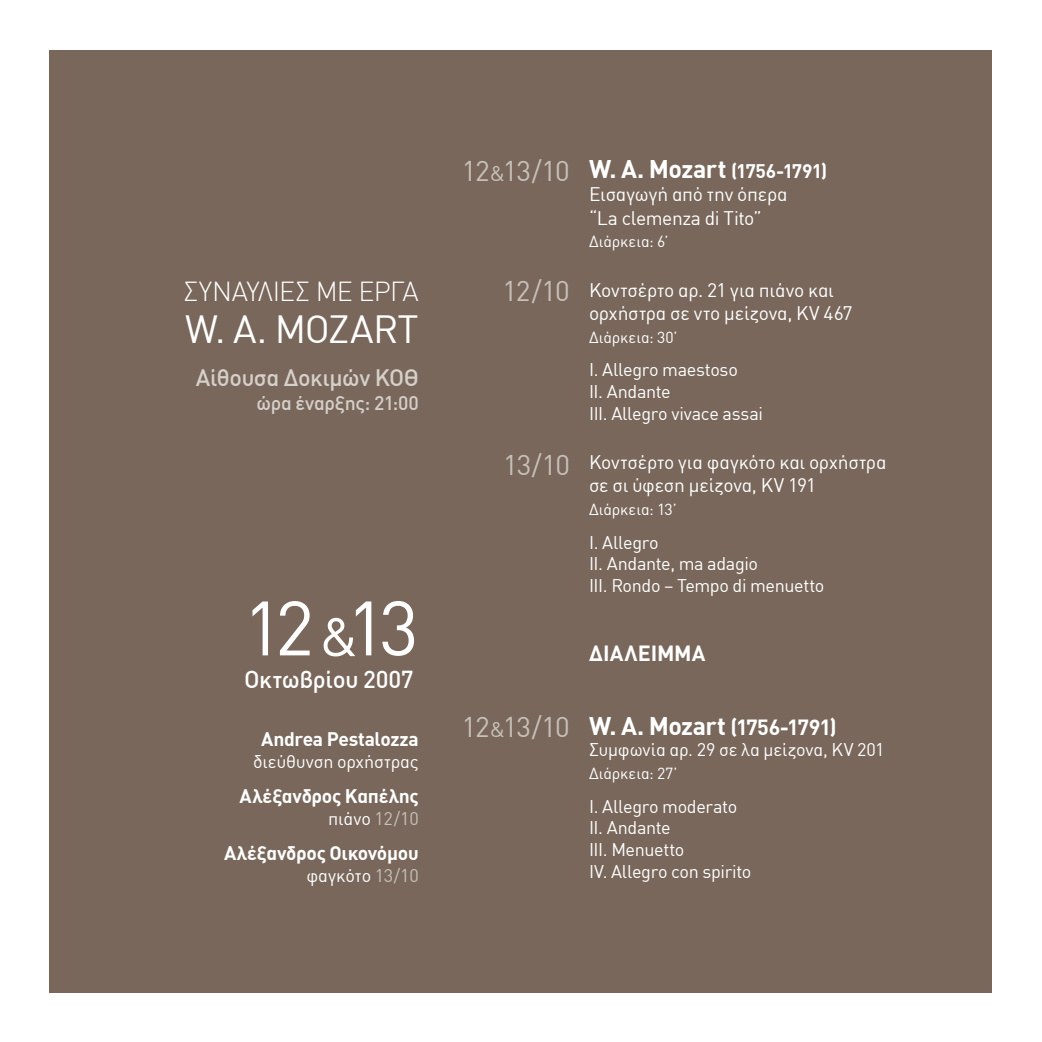
<style>
.page{position:relative;width:1042px;height:1042px;background:#fff}
.page>*{position:absolute;margin:0;border:0;box-sizing:border-box;transform-origin:0 0}
.t1{font:75.6px "DIN Greek";color:#fff}
.t2{font:38.5px "DIN Greek";letter-spacing:-.02em;color:#fff}
.t3{font:28px "DIN Greek";letter-spacing:-.03em;color:#c7c0b8}
.t4{font:300 26.95px "DIN Greek";letter-spacing:-.025em;color:#fff}
.t5{font:500 23.97px "DIN Greek";letter-spacing:-.01em;color:#fff}
.t6{font:500 23.28px "DIN Greek";letter-spacing:-.02em;color:#d6d0ca}
.t7{font:700 21.53px "DIN Greek";letter-spacing:-.03em;color:#fff}
.t8{font:700 21.53px "DIN Greek";letter-spacing:.01em;color:#fff}
.t9{font:500 19.43px "DIN Greek";letter-spacing:-.01em;color:#d6d0ca}
.t10{font:19.25px/23.1px "DIN Greek";letter-spacing:-.01em;color:#fff}
.t11{font:700 19.25px "DIN Greek";letter-spacing:-.015em;color:#fff}
.t12{font:18.03px/21.7px "DIN Greek";letter-spacing:-.02em;color:#fff}
.t13{font:15.75px "DIN Greek";color:#fff}
.s1{font-size:53.38px}
.s2{color:#c7c0b8}
.s3{font-size:21px}
.s4{font-weight:700;font-size:25.03px}
.s5{font-weight:700}
.s6{font-size:25.03px}
</style>
<div class="page">
<div style="left:50px;top:50px;width:942px;height:942px;background:#78675a"></div>
<h3 class="t4" style="left:183px;top:276px;width:237px">ΣΥΝΑΥΛΙΕΣ ΜΕ ΕΡΓΑ</h3>
<h2 class="t2" style="left:185px;top:307px;width:235px">W. A. MOZART</h2>
<p class="t6" style="left:196px;top:364px;width:224px">Αίθουσα Δοκιμών ΚΟΘ</p>
<p class="t9" style="left:257px;top:391px;width:164px">ώρα έναρξης: 21:00</p>
<h1 class="t1" style="left:243px;top:585px;width:177px">12 <span class="s1">&amp;</span>13</h1>
<h3 class="t5" style="left:244px;top:665px;width:171px">Οκτωβρίου 2007</h3>
<p class="t11" style="left:261px;top:728px;width:159px">Andrea Pestalozza</p>
<p class="t12" style="left:253px;top:751px;width:167px">διεύθυνση ορχήστρας</p>
<p class="t11" style="left:239px;top:785px;width:181px">Aλέξανδρος Καπέλης</p>
<p class="t12" style="left:328px;top:808px;width:92px">πιάνο <span class="s2">12/10</span></p>
<p class="t11" style="left:224px;top:842px;width:196px">Aλέξανδρος Οικοvόμου</p>
<p class="t12" style="left:306px;top:865px;width:114px">φαγκότο <span class="s2">13/10</span></p>
<h3 class="t3" style="left:462px;top:154px;width:109px">12<span class="s3">&amp;</span>13/10</h3>
<h3 class="t3" style="left:502px;top:275px;width:69px">12/10</h3>
<h3 class="t3" style="left:503px;top:448px;width:68px">13/10</h3>
<p class="t10" style="left:589px;top:160px;width:240px"><span class="s4">W. A. Mozart</span> <span class="s5">(1756-1791)<br></span>Εισαγωγή από την όπερα<br>“La clemenza di Tito”</p>
<p class="t13" style="left:589px;top:233px;width:81px">Διάρκεια: 6’</p>
<p class="t10" style="left:589px;top:278px;width:265px">Κοντσέρτο αρ. 21 για πιάνο και ορχήστρα σε ντο μείζονα, KV 467</p>
<p class="t13" style="left:589px;top:328px;width:90px">Διάρκεια: 30’</p>
<p class="t12" style="left:589px;top:359px;width:175px">I. Allegro maestoso<br>II. Andante<br>ΙΙΙ. Allegro vivace assai</p>
<p class="t10" style="left:589px;top:451px;width:299px">Κοντσέρτο για φαγκότο και ορχήστρα σε σι ύφεση μείζονα, KV 191</p>
<p class="t13" style="left:589px;top:500px;width:89px">Διάρκεια: 13’</p>
<p class="t12" style="left:589px;top:531px;width:237px">I. Allegro<br>II. Andante, ma adagio<br>III. Rondo – Tempo di menuetto</p>
<p class="t8" style="left:589px;top:641px;width:118px">ΔΙAΛΕΙΜΜΑ</p>
<h3 class="t3" style="left:462px;top:711px;width:109px">12<span class="s3">&amp;</span>13/10</h3>
<p class="t7" style="left:589px;top:714px;width:249px"><span class="s6">W. A. Mozart</span> (1756-1791)</p>
<p class="t12" style="left:589px;top:739px;width:297px">Συμφωνία αρ. 29 σε λα μείζονα, KV 201</p>
<p class="t13" style="left:589px;top:764px;width:90px">Διάρκεια: 27’</p>
<p class="t12" style="left:589px;top:795px;width:164px">I. Allegro moderato<br>II. Andante<br>III. Menuetto<br>IV. Allegro con spirito</p>
</div>
